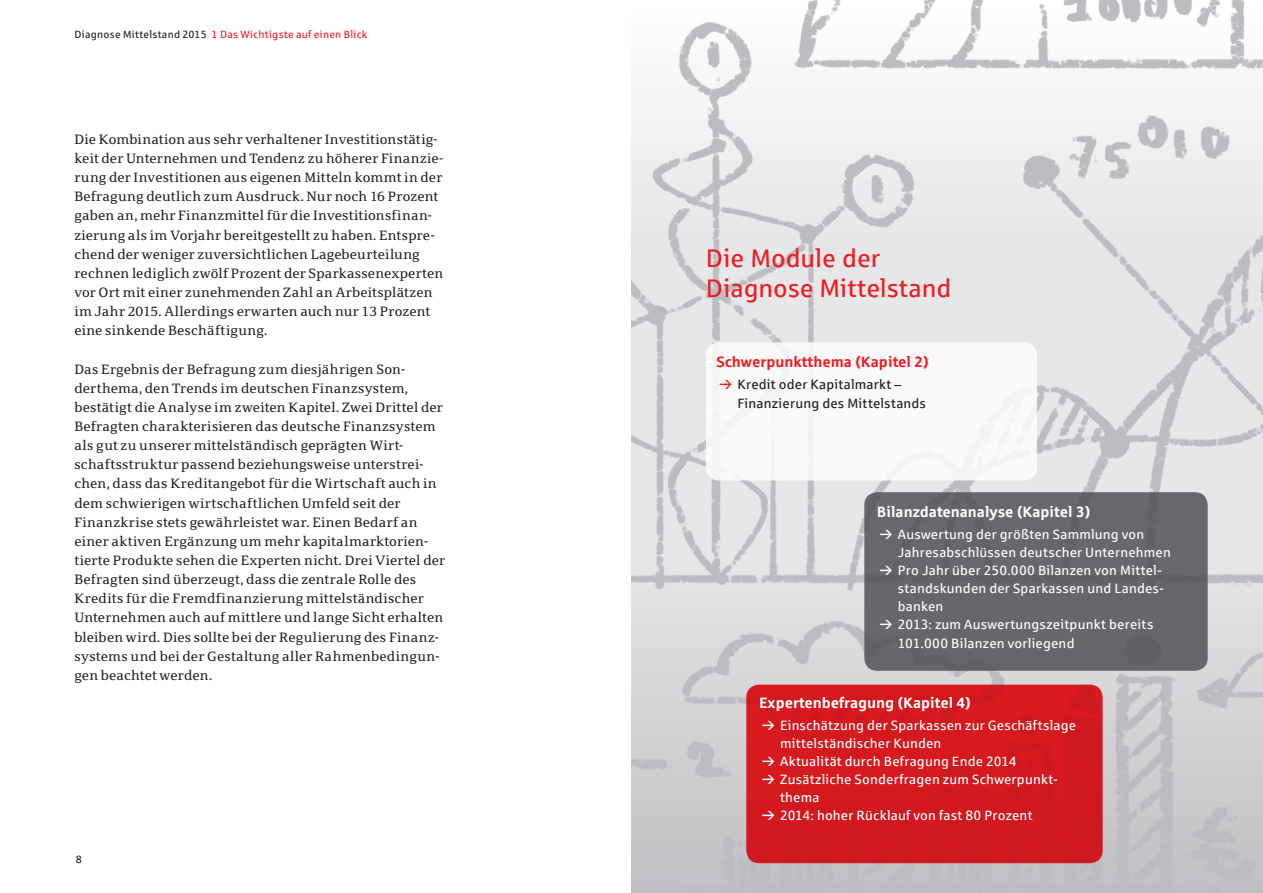
<style>
.page{position:relative;width:1263px;height:893px;background:#fff}
.page>*{position:absolute;margin:0;border:0;box-sizing:border-box;transform-origin:0 0}
.t1{font:25.5px/29.7px "Sparkasse Rg";color:#ee1d23}
.t2{font:700 15px "Sparkasse Rg";color:#fff}
.t3{font:700 15px "Sparkasse Rg";color:#ee1d23}
.t4{font:13.5px/19.2px "Sparkasse Serif";letter-spacing:.015em;color:#231f20}
.t5{font:13.5px/18.1px "Sparkasse Rg";letter-spacing:.015em;color:#fff}
.t6{font:13.5px/19.2px "Sparkasse Rg";letter-spacing:.02em;color:#231f20}
.t7{font:10.5px "Sparkasse Rg";letter-spacing:.025em;color:#ee1d23}
.t8{font:10.5px "Sparkasse Rg";color:#231f20}
.s1{color:#231f20}
</style>
<div class="page">
<img style="left:631px;top:0;width:632px;height:893px">
<div style="left:864px;top:492px;width:344px;height:179px;background:#6c6d70;border-radius:13px"></div>
<div style="left:746px;top:685px;width:357px;height:178px;background:#d3191f;border-radius:13px"></div>
<div style="left:706px;top:342px;width:331px;height:138px;background:#fff;border-radius:13px"></div>
<p class="t7" style="left:74px;top:27px;width:294px"><span class="s1">Diagnose Mittelstand 2015</span> 1 Das Wichtigste auf einen Blick</p>
<p class="t4" style="left:74px;top:129px;width:370px">Die Kombination aus sehr verhaltener Investitionstätig&shy;keit der Unternehmen und Tendenz zu höherer Finanzie&shy;rung der Investitionen aus eigenen Mitteln kommt in der Befragung deutlich zum Ausdruck. Nur noch 16 Prozent gaben an, mehr Finanzmittel für die Investitionsfinan&shy;zierung als im Vorjahr bereitgestellt zu haben. Entspre&shy;chend der weniger zuversichtlichen Lagebeurteilung rechnen lediglich zwölf Prozent der Sparkassenexperten vor Ort mit einer zunehmenden Zahl an Arbeitsplätzen im Jahr 2015. Allerdings erwarten auch nur 13 Prozent eine sinkende Beschäftigung.</p>
<p class="t4" style="left:74px;top:359px;width:372px">Das Ergebnis der Befragung zum diesjährigen Son&shy;derthema, den Trends im deutschen Finanzsystem, bestätigt die Analyse im zweiten Kapitel. Zwei Drittel der Befragten charakterisieren das deutsche Finanzsystem als gut zu unserer mittelständisch geprägten Wirt&shy;schaftsstruktur passend beziehungsweise unterstrei&shy;chen, dass das Kreditangebot für die Wirtschaft auch in dem schwierigen wirtschaftlichen Umfeld seit der Finanzkrise stets gewährleistet war. Einen Bedarf an einer aktiven Ergänzung um mehr kapitalmarktorien&shy;tierte Produkte sehen die Experten nicht. Drei Viertel der Befragten sind überzeugt, dass die zentrale Rolle des Kredits für die Fremdfinanzierung mittelständischer Unternehmen auch auf mittlere und lange Sicht erhalten bleiben wird. Dies sollte bei der Regulierung des Finanz&shy;systems und bei der Gestaltung aller Rahmenbedingun&shy;gen beachtet werden.</p>
<p class="t8" style="left:76px;top:853px;width:8px">8</p>
<h1 class="t1" style="left:706px;top:242px;width:247px">Die Module der<br>Diagnose Mittelstand</h1>
<p class="t3" style="left:716px;top:352px;width:214px">Schwerpunktthema (Kapitel 2)</p>
<p class="t6" style="left:737px;top:375px;width:190px">Kredit oder Kapitalmarkt –<br>Finanzierung des Mittelstands</p>
<p class="t2" style="left:877px;top:502px;width:215px">Bilanzdatenanalyse (Kapitel 3)</p>
<p class="t5" style="left:898px;top:525px;width:275px">Auswertung der größten Sammlung von Jahresabschlüssen deutscher Unternehmen Pro Jahr über 250.000 Bilanzen von Mittel&shy;standskunden der Sparkassen und Landes&shy;banken<br>2013: zum Auswertungszeitpunkt bereits 101.000 Bilanzen vorliegend</p>
<p class="t2" style="left:759px;top:693px;width:213px">Expertenbefragung (Kapitel 4)</p>
<p class="t5" style="left:780px;top:716px;width:298px">Einschätzung der Sparkassen zur Geschäftslage mittelständischer Kunden<br>Aktualität durch Befragung Ende 2014<br>Zusätzliche Sonderfragen zum Schwerpunkt&shy;thema<br>2014: hoher Rücklauf von fast 80 Prozent</p>
</div>
